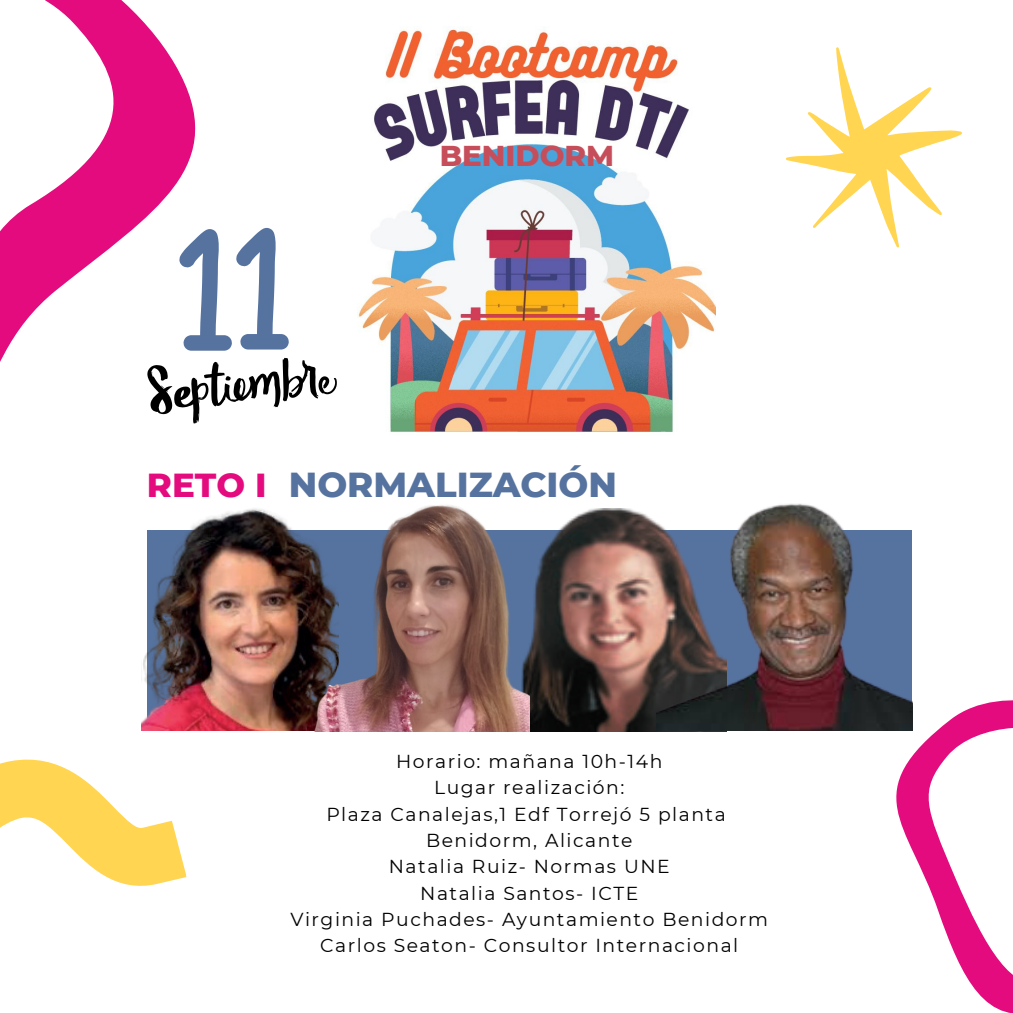
<style>
.page{position:relative;width:1013px;height:1013px;background:#fff}
.page>*{position:absolute;margin:0;border:0;box-sizing:border-box;transform-origin:0 0}
.t1{font:800 35.38px "Montserrat";color:#56739f}
.t2{font:800 34px "Montserrat";color:#e30b7d}
.t3{font:800 29.25px "Montserrat";color:#c64e5b}
.t4{font:18.75px "Montserrat";letter-spacing:.08em;color:#000}
</style>
<div class="page">
<svg style="left:786px;top:47px;width:176px;height:201px"></svg>
<svg style="left:0;top:0;width:196px;height:362px"></svg>
<svg style="left:896px;top:700px;width:116px;height:312px"></svg>
<svg style="left:0;top:730px;width:187px;height:156px"></svg>
<svg style="left:147px;top:358px;width:190px;height:60px"></svg>
<svg style="left:179px;top:228px;width:110px;height:123px"></svg>
<img style="left:141px;top:530px;width:47px;height:200px">
<img style="left:357px;top:28px;width:358px;height:404px">
<img style="left:529px;top:509px;width:128px;height:222px">
<img style="left:657px;top:503px;width:255px;height:228px">
<img style="left:188px;top:418px;width:341px;height:313px">
<p class="t3" style="left:440px;top:137px;width:176px">BENIDORM</p>
<p class="t2" style="left:147px;top:464px;width:121px">RETO I</p>
<p class="t1" style="left:289px;top:462px;width:330px">NORMALIZACIÓN</p>
<p class="t4" style="left:396px;top:750px;width:268px">Horario: mañana 10h-14h</p>
<p class="t4" style="left:434px;top:776px;width:192px">Lugar realización:</p>
<p class="t4" style="left:326px;top:802px;width:401px">Plaza Canalejas,1 Edf Torrejó 5 planta</p>
<p class="t4" style="left:426px;top:828px;width:208px">Benidorm, Alicante</p>
<p class="t4" style="left:389px;top:855px;width:282px">Natalia Ruiz- Normas UNE</p>
<p class="t4" style="left:420px;top:881px;width:219px">Natalia Santos- ICTE</p>
<p class="t4" style="left:290px;top:907px;width:479px">Virginia Puchades- Ayuntamiento Benidorm</p>
<p class="t4" style="left:320px;top:933px;width:419px">Carlos Seaton- Consultor Internacional</p>
</div>
